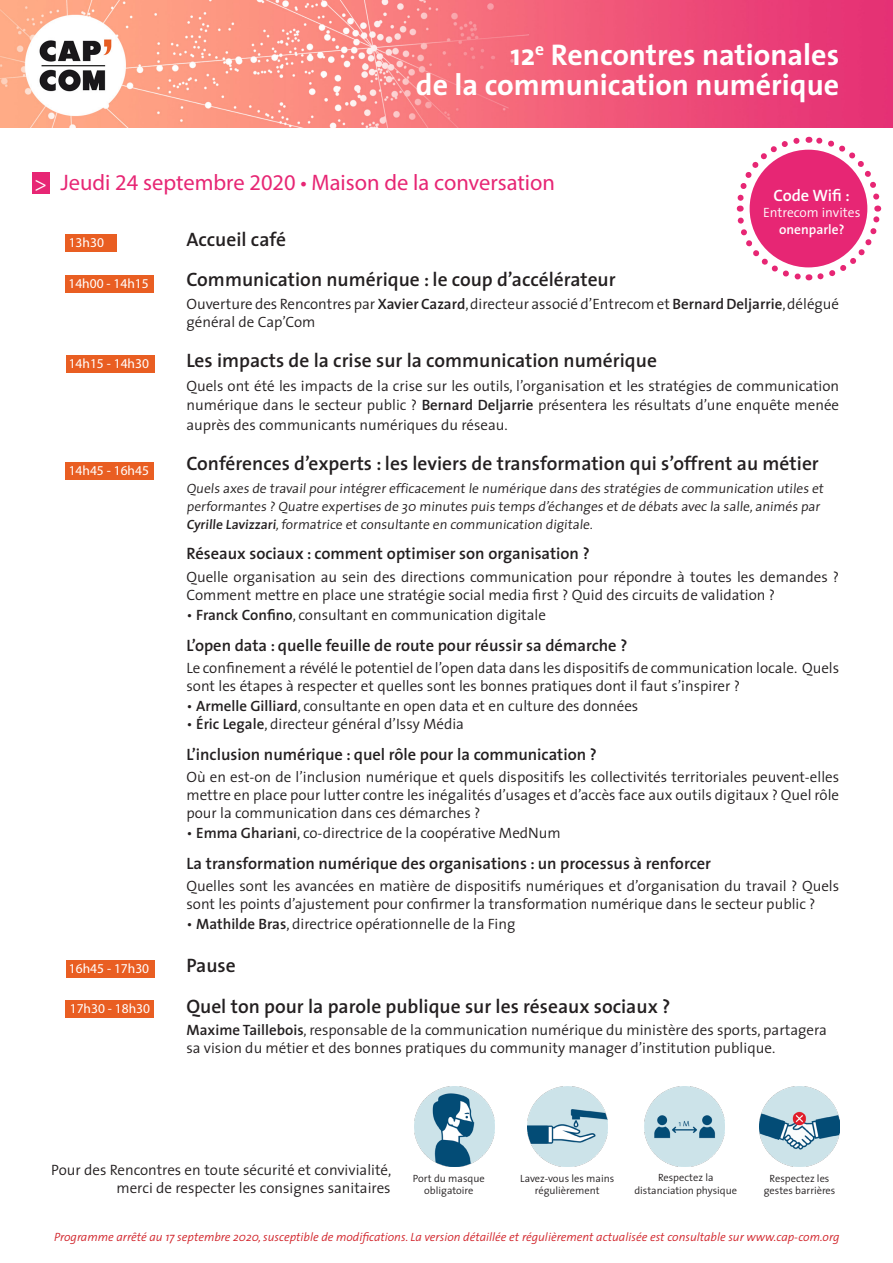
<style>
.page{position:relative;width:893px;height:1263px;background:#fff}
.page>*{position:absolute;margin:0;border:0;box-sizing:border-box;transform-origin:0 0}
.t1{font:700 30px "The Sans";color:#fff}
.Jour{font:22.5px "Myriad Pro";color:#e72674}
.t2{font:21px "Myriad Pro";color:#fff}
.Titre{font:600 19.5px "The Sans";color:#231f20}
.Texte{font:600 19.5px "The Sans";color:#231f20}
.Texte-2{font:600 16.5px "The Sans";color:#231f20}
.t3{font:600 16.5px "The Sans";color:#fff}
.Texte-3{font:300 15px/18px "The Sans";color:#231f20}
.Titre-2{font:300 13.5px/18px "The Sans";letter-spacing:-.02em;color:#231f20}
.t4{font:13.5px "Myriad Pro";color:#fff}
.t5{font:300 13.5px "The Sans";color:#fff}
.t6{font:600 13.5px "The Sans";color:#fff}
.t7{font:italic 300 12px "The Sans";color:#d1232a}
.t8{font:300 10.5px "The Sans";color:#231f20}
.s1{font-weight:600}
</style>
<div class="page">
<img style="left:0;top:0;width:893px;height:127px">
<svg style="left:736px;top:136px;width:146px;height:145px"></svg>
<div style="left:750px;top:150px;width:117px;height:117px;background:#e72674;border-radius:50%"></div>
<div style="left:65px;top:1000px;width:89px;height:18px;background:#e95e22"></div>
<div style="left:32px;top:172px;width:17px;height:21px;background:#e72674"></div>
<div style="left:65px;top:234px;width:52px;height:17px;background:#e95e22"></div>
<div style="left:65px;top:275px;width:89px;height:18px;background:#e95e22"></div>
<div style="left:66px;top:960px;width:88px;height:17px;background:#e95e22"></div>
<div style="left:66px;top:355px;width:88px;height:17px;background:#e95e22"></div>
<div style="left:65px;top:462px;width:89px;height:18px;background:#e95e22"></div>
<img style="left:415px;top:1086px;width:80px;height:80px">
<img style="left:527px;top:1086px;width:80px;height:80px">
<img style="left:645px;top:1086px;width:79px;height:80px">
<img style="left:760px;top:1086px;width:79px;height:80px">
<p class="t1" style="left:511px;top:30px;width:330px">12<sup>e</sup> Rencontres nationales</p>
<p class="t1" style="left:416px;top:60px;width:425px">de la communication numérique</p>
<p class="t2" style="left:34px;top:171px;width:14px">&gt;</p>
<p class="Jour" style="left:61px;top:169px;width:496px">Jeudi 24 septembre 2020 • Maison de la conversation</p>
<p class="Titre" style="left:186px;top:223px;width:101px">Accueil café</p>
<p class="Titre" style="left:186px;top:264px;width:431px">Communication numérique : le coup d’accélérateur</p>
<p class="Texte-3" style="left:186px;top:294px;width:654px">Ouverture des Rencontres par <span class="s1">Xavier Cazard</span>, directeur associé d’Entrecom et <span class="s1">Bernard Deljarrie</span>, délégué général de Cap’Com</p>
<p class="Titre" style="left:186px;top:344px;width:472px">Les impacts de la crise sur la communication numérique</p>
<p class="Texte-3" style="left:186px;top:376px;width:654px;line-height:19.5px;text-align:justify">Quels ont été les impacts de la crise sur les outils, l’organisation et les stratégies de communication numérique dans le secteur public ? <span class="s1">Bernard Deljarrie</span> présentera les résultats d’une enquête menée auprès des communicants numériques du réseau.</p>
<p class="Titre" style="left:186px;top:448px;width:634px">Conférences d’experts : les leviers de transformation qui s’offrent au métier</p>
<p class="Titre-2" style="left:186px;top:479px;width:641px">Quels axes de travailpour intégrer efficacement le numérique dans des stratégies de communication utiles et performantes ? Quatre expertises de 30 minutes puis temps d’échanges et de débats avec la salle,animés par<br><span class="s1">Cyrille Lavizzari</span>,formatrice et consultante en communication digitale.</p>
<p class="Texte-2" style="left:186px;top:540px;width:405px">Réseaux sociaux : comment optimiser son organisation ?</p>
<p class="Texte-3" style="left:186px;top:567px;width:654px">Quelle organisation au sein des directions communication pour répondre à toutes les demandes ?<br>Comment mettre en place une stratégie social media first ? Quid des circuits de validation ?</p>
<p class="Texte-3" style="left:186px;top:605px;width:361px">• <span class="s1">Franck Confino</span>, consultant en communication digitale</p>
<p class="Texte-2" style="left:186px;top:631px;width:442px">L’open data : quelle feuille de route pour réussir sa démarche ?</p>
<p class="Texte-3" style="left:186px;top:658px;width:654px">Le confinement a révélé le potentiel de l’open data dans les dispositifs de communication locale. Quels sont les étapes à respecter et quelles sont les bonnes pratiques dont il faut s’inspirer ?</p>
<p class="Texte-3" style="left:186px;top:696px;width:453px">• <span class="s1">Armelle Gilliard</span>, consultante en open data et en culture des données</p>
<p class="Texte-3" style="left:186px;top:714px;width:279px">• <span class="s1">Éric Legale</span>, directeur général d’Issy Média</p>
<p class="Texte-2" style="left:186px;top:740px;width:412px">L’inclusion numérique : quel rôle pour la communication ?</p>
<p class="Texte-3" style="left:186px;top:767px;width:654px;text-align:justify">Où en est-on de l’inclusion numérique et quels dispositifs les collectivités territoriales peuvent-elles mettre en place pour lutter contre les inégalités d’usages et d’accès face aux outils digitaux ? Quel rôle pour la communication dans ces démarches ?</p>
<p class="Texte-3" style="left:186px;top:824px;width:376px">• <span class="s1">Emma Ghariani</span>, co-directrice de la coopérative MedNum</p>
<p class="Texte-2" style="left:186px;top:849px;width:526px">La transformation numérique des organisations : un processus à renforcer</p>
<p class="Texte-3" style="left:186px;top:877px;width:654px">Quelles sont les avancées en matière de dispositifs numériques et d’organisation du travail ? Quels sont les points d’ajustement pour confirmer la transformation numérique dans le secteur public ?</p>
<p class="Texte-3" style="left:186px;top:915px;width:330px">• <span class="s1">Mathilde Bras</span>, directrice opérationnelle de la Fing</p>
<p class="Texte" style="left:186px;top:949px;width:51px">Pause</p>
<p class="Titre" style="left:186px;top:990px;width:485px">Quel ton pour la parole publique sur les réseaux sociaux ?</p>
<p class="Texte-3" style="left:186px;top:1020px;width:642px"><span class="s1">Maxime Taillebois</span>, responsable de la communication numérique du ministère des sports, partagera sa vision du métier et des bonnes pratiques du community manager d’institution publique.</p>
<p class="t3" style="left:773px;top:182px;width:78px">Code Wifi :</p>
<p class="t5" style="left:763px;top:202px;width:99px">Entrecom invites</p>
<p class="t6" style="left:779px;top:218px;width:67px">onenparle?</p>
<p class="t4" style="left:69px;top:234px;width:37px">13h30</p>
<p class="t4" style="left:68px;top:275px;width:82px">14h00 - 14h15</p>
<p class="t4" style="left:69px;top:355px;width:82px">14h15 - 14h30</p>
<p class="t4" style="left:69px;top:462px;width:82px">14h45 - 16h45</p>
<p class="t4" style="left:69px;top:960px;width:82px">16h45 - 17h30</p>
<p class="t4" style="left:70px;top:1000px;width:82px">17h30 - 18h30</p>
<p class="Texte-3" style="left:51px;top:1161px;width:342px">Pour des Rencontres en toute sécurité et convivialité,</p>
<p class="Texte-3" style="left:116px;top:1179px;width:276px">merci de respecter les consignes sanitaires</p>
<p class="t8" style="left:658px;top:1169px;width:57px">Respectez la</p>
<p class="t8" style="left:634px;top:1182px;width:104px">distanciation physique</p>
<p class="t8" style="left:770px;top:1169px;width:61px">Respectez les</p>
<p class="t8" style="left:764px;top:1182px;width:73px">gestes barrières</p>
<p class="t7" style="left:54px;top:1227px;width:787px">Programme arrêté au 17 septembre 2020, susceptible de modifications. La version détaillée et régulièrement actualisée est consultable sur www.cap-com.org</p>
<p class="t8" style="left:413px;top:1169px;width:73px">Port du masque</p>
<p class="t8" style="left:424px;top:1182px;width:51px">obligatoire</p>
<p class="t8" style="left:520px;top:1169px;width:95px">Lavez-vous les mains</p>
<p class="t8" style="left:535px;top:1182px;width:66px">régulièrement</p>
</div>
